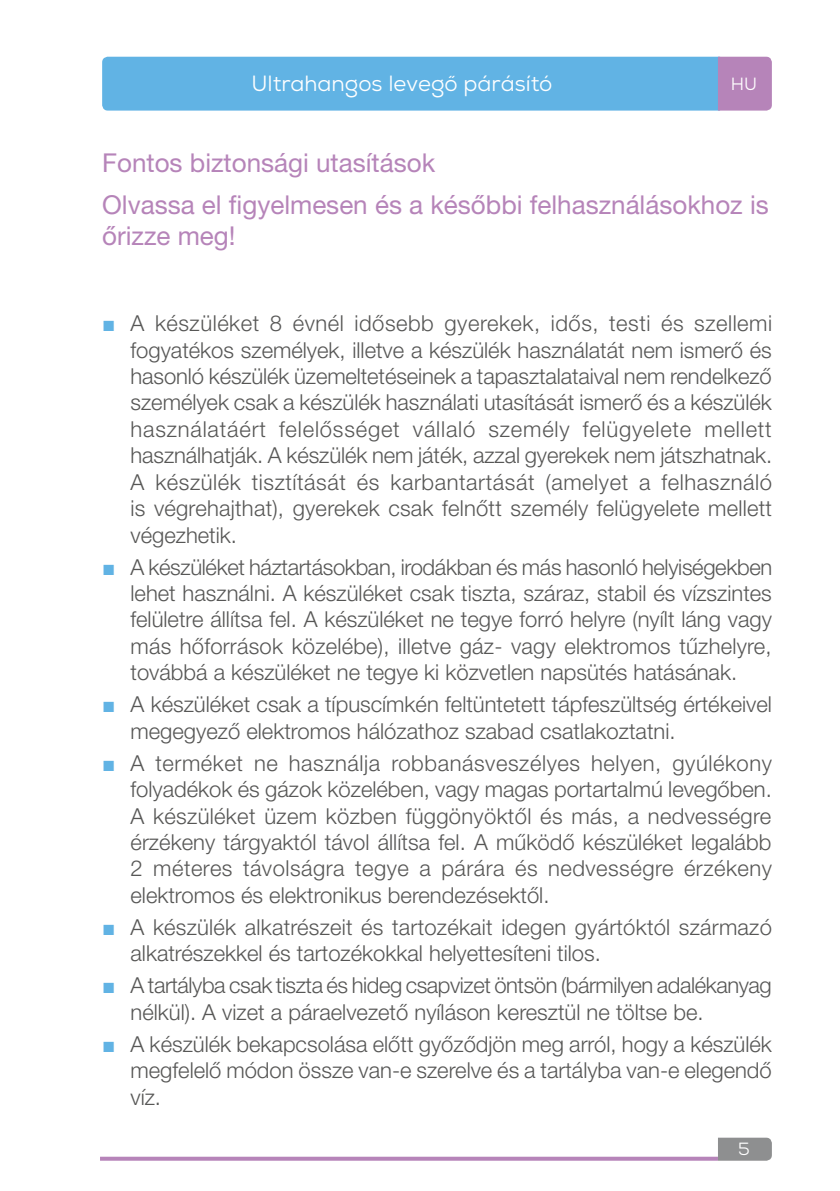
<style>
.page{position:relative;width:840px;height:1191px;background:#fff}
.page>*{position:absolute;margin:0;border:0;box-sizing:border-box;transform-origin:0 0}
.t1{font:26px/42.6px "Helvetica Neue LT Pro";color:#b684b9}
.t2{font:300 22px/26.4px "Helvetica Neue LT Pro";color:#575756}
.t3{font:300 22px/26.4px "Helvetica Neue LT Pro";letter-spacing:-.02em;color:#575756}
.t4{font:22px "Nexa";color:#fff}
.t5{font:17.6px "Nexa";color:#fff}
.s1{font-family:"Arial";font-weight:400;color:#61b3e4}
</style>
<div class="page">
<svg style="left:102px;top:57px;width:669px;height:54px;background:#68b0e0"></svg>
<svg style="left:100px;top:1156px;width:617px;height:4px;background:#c39ac5"></svg>
<svg style="left:717px;top:1137px;width:54px;height:23px"></svg>
<p class="t4" style="left:251px;top:70px;width:302px">Ultrahangos levegő párásító</p>
<p class="t5" style="left:730px;top:73px;width:28px">HU</p>
<p class="t1" style="left:102px;top:141px;width:667px">Fontos biztonsági utasítások<br>Olvassa el figyelmesen és a későbbi felhasználásokhoz is</p>
<p class="t1" style="left:102px;top:214px;width:135px">őrizze meg!</p>
<p class="t2" style="left:130px;top:310px;width:642px;text-indent:-28px"><span class="s1">■</span> A készüléket 8 évnél idősebb gyerekek, idős, testi és szellemi fogyatékos személyek, illetve a készülék használatát nem ismerő és hasonló készülék üzemeltetéseinek a tapasztalataival nem rendelkező személyek csak a készülék használati utasítását ismerő és a készülék használatáért felelősséget vállaló személy felügyelete mellett használhatják. A készülék nem játék, azzal gyerekek nem játszhatnak.<br>A készülék tisztítását és karbantartását (amelyet a felhasználó is végrehajthat), gyerekek csak felnőtt személy felügyelete mellett végezhetik.</p>
<p class="t2" style="left:130px;top:553px;width:643px;text-align:justify;text-indent:-28px"><span class="s1">■</span> A készüléket háztartásokban, irodákban és más hasonló helyiségekben lehet használni. A készüléket csak tiszta, száraz, stabil és vízszintes felületre állítsa fel. A készüléket ne tegye forró helyre (nyílt láng vagy más hőforrások közelébe), illetve gáz- vagy elektromos tűzhelyre, továbbá a készüléket ne tegye ki közvetlen napsütés hatásának.</p>
<p class="t2" style="left:130px;top:691px;width:642px;text-indent:-28px"><span class="s1">■</span> A készüléket csak a típuscímkén feltüntetett tápfeszültség értékeivel megegyező elektromos hálózathoz szabad csatlakoztatni.</p>
<p class="t2" style="left:130px;top:749px;width:642px;text-indent:-28px"><span class="s1">■</span> A terméket ne használja robbanásveszélyes helyen, gyúlékony folyadékok és gázok közelében, vagy magas portartalmú levegőben.<br>A készüléket üzem közben függönyöktől és más, a nedvességre érzékeny tárgyaktól távol állítsa fel. A működő készüléket legalább 2 méteres távolságra tegye a párára és nedvességre érzékeny elektromos és elektronikus berendezésektől.</p>
<p class="t2" style="left:130px;top:913px;width:642px;text-indent:-28px"><span class="s1">■</span> A készülék alkatrészeit és tartozékait idegen gyártóktól származó alkatrészekkel és tartozékokkal helyettesíteni tilos.</p>
<p class="t3" style="left:130px;top:972px;width:642px;text-indent:-28px"><span class="s1">■</span> A tartályba csak tiszta és hideg csapvizet öntsön (bármilyen adalékanyag nélkül). A vizet a páraelvezető nyíláson keresztül ne töltse be.</p>
<p class="t2" style="left:130px;top:1030px;width:642px;text-align:justify;text-indent:-28px"><span class="s1">■</span> A készülék bekapcsolása előtt győződjön meg arról, hogy a készülék megfelelő módon össze van-e szerelve és a tartályba van-e elegendő víz.</p>
<p class="t5" style="left:737px;top:1138px;width:13px">5</p>
</div>
